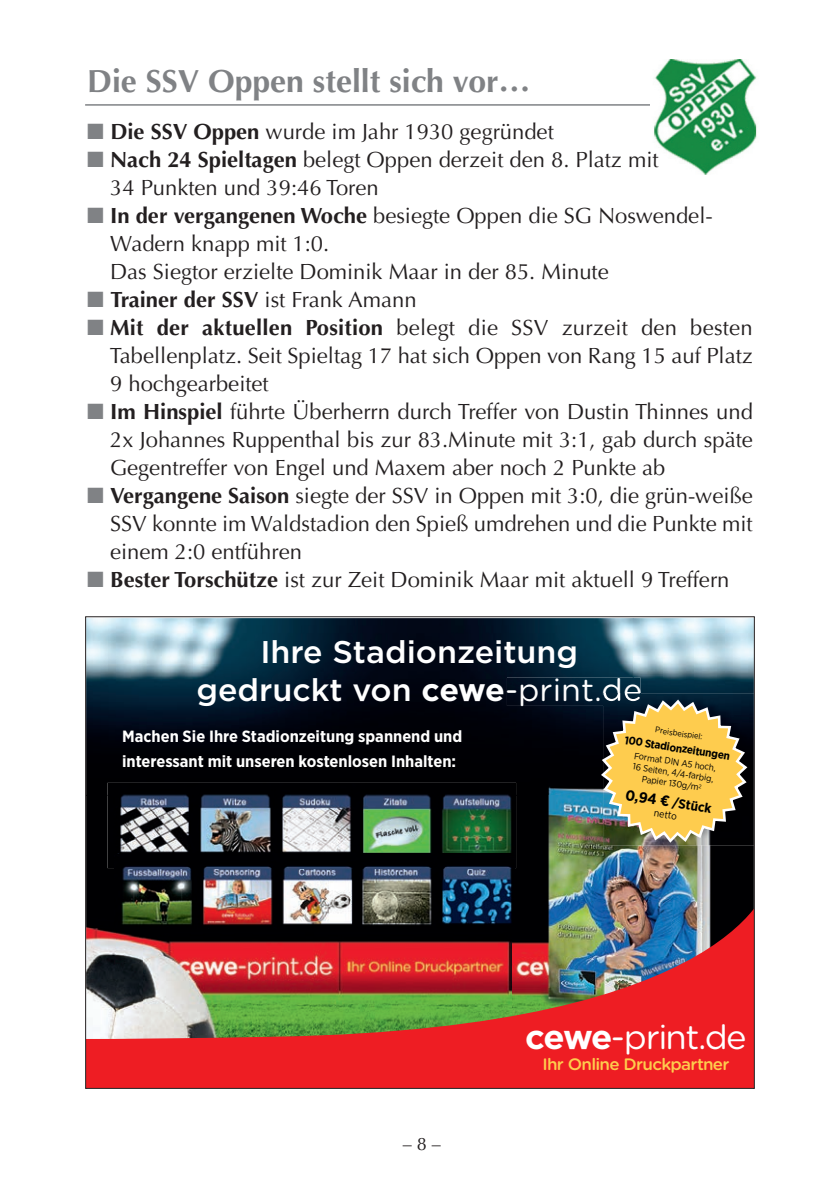
<style>
.page{position:relative;width:840px;height:1191px;background:#fff}
.page>*{position:absolute;margin:0;border:0;box-sizing:border-box;transform-origin:0 0}
.t1{font:33.8px "Gotham Rounded";letter-spacing:-.045em;color:#fff}
.t2{font:700 32px "Optima";letter-spacing:-.005em;color:#808285}
.t3{font:500 31.4px/37.6px "Gotham";color:#fff;text-align:center}
.t4{font:22px/28px "Optima";color:#231f20;text-align:justify}
.t5{font:700 22px "Optima";color:#231f20}
.t6{font:18px "Optima";color:#231f20}
.t7{font:500 16.6px "Gotham Rounded";letter-spacing:-.04em;color:#fecc4d}
.t8{font:700 16.2px/25px "Gotham Narrow";color:#fff}
.t9{font:700 13.2px "Gotham Narrow";color:#000}
.t10{font:700 11.2px "Gotham Narrow";color:#000}
.t11{font:10px "Gotham Narrow";color:#000}
.t12{font:9.2px/11px "Gotham Narrow";color:#000;text-align:center}
.t13{font:8.2px "Gotham Narrow";color:#000}
.s1{color:#808285}
.s2{font-weight:700}
.s3{font-weight:400}
.s4{font-family:"Gotham Rounded";font-weight:400}
.s5{font-size:15px}
.s6{font-family:"Gotham";font-weight:700}
</style>
<div class="page">
<img style="left:87px;top:618px;width:545px;height:177px">
<img style="left:632px;top:618px;width:120px;height:75px">
<div style="left:87px;top:795px;width:28px;height:86px;background:#000002"></div>
<img style="left:514px;top:795px;width:238px;height:86px">
<img style="left:506px;top:677px;width:134px;height:29px">
<img style="left:87px;top:881px;width:665px;height:206px">
<img style="left:107px;top:783px;width:409px;height:85px">
<img style="left:115px;top:853px;width:399px;height:76px">
<img style="left:602px;top:693px;width:150px;height:152px">
<img style="left:602px;top:693px;width:38px;height:4px">
<svg style="left:598px;top:697px;width:151px;height:147px;background:#b1984f"></svg>
<hr style="left:85px;top:104px;width:669px;height:2px;background:#808285">
<img style="left:650px;top:59px;width:107px;height:115px">
<h2 class="t2" style="left:87px;top:68px;width:445px">Die SSV Oppen stellt sich vor…</h2>
<p class="t4" style="left:87px;top:120px;width:468px"><span class="s1">■</span> <span class="s2">Die SSV Oppen</span> wurde im Jahr 1930 gegründet</p>
<p class="t4" style="left:110px;top:148px;width:549px;text-indent:-23px"><span class="s1">■</span> <span class="s2">Nach 24 Spieltagen</span> belegt Oppen derzeit den 8. Platz mit<br>34 Punkten und 39:46 Toren</p>
<p class="t4" style="left:110px;top:204px;width:603px;text-align:left;text-indent:-23px"><span class="s1">■</span> <span class="s2">In der vergangenen Woche</span> besiegte Oppen die SG Noswendel-<br>Wadern knapp mit 1:0.<br>Das Siegtor erzielte Dominik Maar in der 85. Minute</p>
<p class="t5" style="left:87px;top:291px;width:331px"><span class="s1">■</span> Trainer der SSV <span class="s3">ist Frank Amann</span></p>
<p class="t4" style="left:110px;top:316px;width:644px;text-indent:-23px"><span class="s1">■</span> <span class="s2">Mit der aktuellen Position</span> belegt die SSV zurzeit den besten Tabellenplatz. Seit Spieltag 17 hat sich Oppen von Rang 15 auf Platz 9 hochgearbeitet</p>
<p class="t4" style="left:110px;top:400px;width:644px;text-indent:-23px"><span class="s1">■</span> <span class="s2">Im Hinspiel</span> führte Überherrn durch Treffer von Dustin Thinnes und 2x Johannes Ruppenthal bis zur 83.Minute mit 3:1, gab durch späte Gegentreffer von Engel und Maxem aber noch 2 Punkte ab</p>
<p class="t4" style="left:110px;top:484px;width:644px;text-indent:-23px"><span class="s1">■</span> <span class="s2">Vergangene Saison</span> siegte der SSV in Oppen mit 3:0, die grün-weiße SSV konnte im Waldstadion den Spieß umdrehen und die Punkte mit einem 2:0 entführen</p>
<p class="t4" style="left:87px;top:568px;width:643px"><span class="s1">■</span> <span class="s2">Bester Torschütze</span> ist zur Zeit Dominik Maar mit aktuell 9 Treffern</p>
<h3 class="t3" style="left:196px;top:636px;width:447px">Ihre Stadionzeitung gedruckt von <span class="s2">cewe</span><span class="s4">-print.de</span></h3>
<p class="t8" style="left:122px;top:723px;width:341px">Machen Sie Ihre Stadionzeitung spannend und interessant mit unseren kostenlosen Inhalten:</p>
<p class="t13" style="left:655px;top:726px;width:49px;rotate:9deg">Preisbeispiel:</p>
<p class="t10" style="left:625px;top:732px;width:108px;rotate:9deg">100 Stadionzeitungen</p>
<p class="t12" style="left:634px;top:750px;width:84px;rotate:9deg">Format DIN A5 hoch,<br>16 Seiten, 4/4-farbig,<br>Papier 130g/m<sup>2</sup></p>
<p class="t9" style="left:626px;top:786px;width:89px;rotate:9deg"><span class="s5">0,94 €</span> /Stück</p>
<p class="t11" style="left:654px;top:809px;width:25px;rotate:9deg">netto</p>
<p class="t6" style="left:402px;top:1136px;width:39px">– 8 –</p>
<h1 class="t1" style="left:525px;top:1025px;width:223px"><span class="s6">cewe</span>-print.de</h1>
<p class="t7" style="left:542px;top:1058px;width:188px">Ihr Online Druckpartner</p>
</div>
